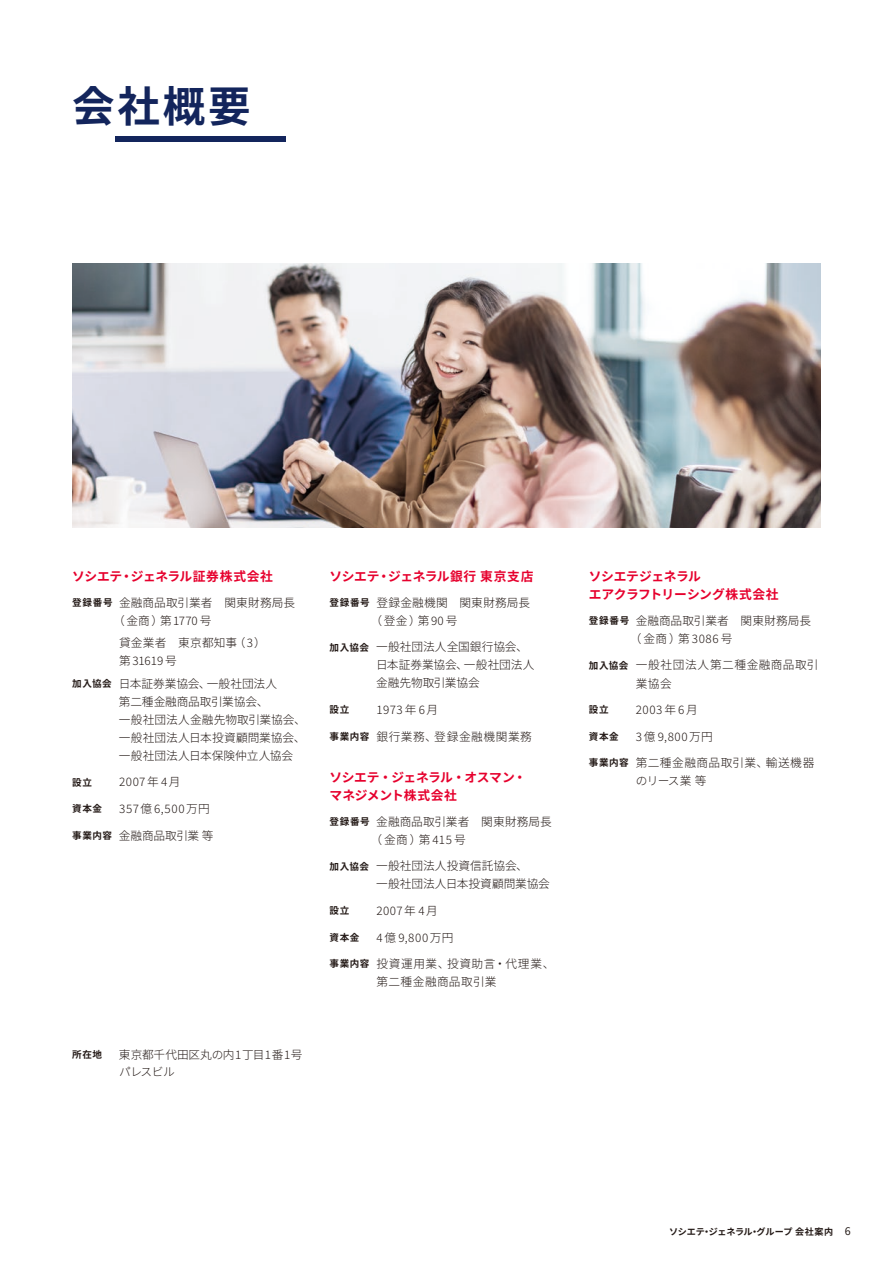
<style>
.page{position:relative;width:893px;height:1263px;background:#fff}
.page>*{position:absolute;margin:0;border:0;box-sizing:border-box;transform-origin:0 0}
.t1{font:700 42.45px "Noto Sans CJ Kjp";color:#13255c}
.t2{font:700 12.75px/18.1px "Noto Sans CJ Kjp";letter-spacing:-.025em;color:#e6002d}
.t3{font:300 11.7px/18px "Noto Sans CJ Kjp";letter-spacing:.015em;color:#231916}
.t4{font:300 11.7px/18px "Noto Sans CJ Kjp";letter-spacing:-.005em;color:#231916}
.t5{font:300 11.7px/18px "Noto Sans CJ Kjp";letter-spacing:.045em;color:#231916}
.t6{font:300 11.7px/17px "Noto Sans CJ Kjp";letter-spacing:-.015em;color:#231916}
.t7{font:300 11.7px/18px "Noto Sans CJ Kjp";letter-spacing:.04em;color:#231916}
.t8{font:300 11.7px/18px "Noto Sans CJ Kjp";letter-spacing:.035em;color:#231916}
.t9{font:300 11.7px "Noto Sans CJ Kjp";letter-spacing:.095em;color:#231916}
.t10{font:300 11.7px "Noto Sans CJ Kjp";letter-spacing:.06em;color:#231916}
.t11{font:300 11.7px "Noto Sans CJ Kjp";letter-spacing:.1em;color:#231916}
.t12{font:700 9.6px "Noto Sans CJ Kjp";letter-spacing:.065em;color:#231916}
.t13{font:700 9px "Noto Sans CJ Kjp";letter-spacing:-.02em;color:#231916}
.s1{font-weight:700;font-size:9.6px}
.s2{font-family:"Source Sans Pro";font-weight:400;font-size:12px}
</style>
<div class="page">
<img style="left:72px;top:264px;width:749px;height:263px">
<div style="left:116px;top:136px;width:170px;height:6px;background:#13255c"></div>
<h1 class="t1" style="left:72px;top:82px;width:180px">会社概要</h1>
<p class="t2" style="left:72px;top:568px;width:202px">ソシエテ・ジェネラル証券株式会社</p>
<p class="t3" style="left:113px;top:594px;width:184px;text-indent:-41px"><span class="s1">登録番号</span> 金融商品取引業者　関東財務局長（金商）第1770号</p>
<p class="t3" style="left:119px;top:634px;width:148px">貸金業者　東京都知事（ 3）第 31619号</p>
<p class="t3" style="left:119px;top:674px;width:188px;text-indent:-47px"><span class="s1">加入協会</span> 日本証券業協会、一般社団法人<br>第二種金融商品取引業協会、<br>一般社団法人金融先物取引業協会、一般社団法人日本投資顧問業協会、一般社団法人日本保険仲立人協会</p>
<p class="t12" style="left:72px;top:777px;width:21px">設立</p>
<p class="t9" style="left:119px;top:775px;width:63px">2007年4月</p>
<p class="t12" style="left:72px;top:803px;width:31px">資本金</p>
<p class="t10" style="left:119px;top:802px;width:92px">357億 6,500万円</p>
<p class="t6" style="left:72px;top:827px;width:143px"><span class="s1">事業内容</span> 金融商品取引業等</p>
<p class="t12" style="left:72px;top:1049px;width:31px">所在地</p>
<p class="t6" style="left:119px;top:1046px;width:185px">東京都千代田区丸の内1丁目1番1号パレスビル</p>
<p class="t2" style="left:330px;top:568px;width:206px">ソシエテ・ジェネラル銀行 東京支店</p>
<p class="t3" style="left:370px;top:594px;width:161px;text-indent:-41px"><span class="s1">登録番号</span> 登録金融機関　関東財務局長（登金）第90号</p>
<p class="t4" style="left:376px;top:638px;width:160px;text-indent:-46px"><span class="s1">加入協会</span> 一般社団法人全国銀行協会、日本証券業協会、一般社団法人金融先物取引業協会</p>
<p class="t12" style="left:330px;top:704px;width:21px">設立</p>
<p class="t9" style="left:376px;top:703px;width:63px">1973年6月</p>
<p class="t5" style="left:330px;top:728px;width:204px"><span class="s1">事業内容</span> 銀行業務、登録金融機関業務</p>
<p class="t2" style="left:330px;top:768px;width:198px">ソシエテ・ジェネラル・オスマン・マネジメント株式会社</p>
<p class="t3" style="left:370px;top:813px;width:183px;text-indent:-41px"><span class="s1">登録番号</span> 金融商品取引業者　関東財務局長（金商）第415号</p>
<p class="t4" style="left:376px;top:857px;width:175px;text-indent:-47px"><span class="s1">加入協会</span> 一般社団法人投資信託協会、<br>一般社団法人日本投資顧問業協会</p>
<p class="t12" style="left:330px;top:905px;width:21px">設立</p>
<p class="t9" style="left:376px;top:904px;width:63px">2007年4月</p>
<p class="t12" style="left:330px;top:932px;width:31px">資本金</p>
<p class="t3" style="left:376px;top:928px;width:79px">4億 9,800万円</p>
<p class="t7" style="left:376px;top:955px;width:180px;text-indent:-47px"><span class="s1">事業内容</span> 投資運用業、投資助言・代理業、第二種金融商品取引業</p>
<p class="t2" style="left:589px;top:568px;width:191px">ソシエテジェネラル<br>エアクラフトリーシング株式会社</p>
<p class="t3" style="left:630px;top:612px;width:183px;text-indent:-41px"><span class="s1">登録番号</span> 金融商品取引業者　関東財務局長（金商）第 3086 号</p>
<p class="t5" style="left:636px;top:656px;width:184px;text-indent:-47px"><span class="s1">加入協会</span> 一般社団法人第二種金融商品取引業協会</p>
<p class="t12" style="left:589px;top:704px;width:21px">設立</p>
<p class="t11" style="left:636px;top:703px;width:64px">2003年6月</p>
<p class="t12" style="left:589px;top:731px;width:31px">資本金</p>
<p class="t3" style="left:636px;top:728px;width:79px">3億 9,800万円</p>
<p class="t8" style="left:636px;top:754px;width:180px;text-indent:-47px"><span class="s1">事業内容</span> 第二種金融商品取引業、輸送機器のリース業等</p>
<p class="t13" style="left:669px;top:1226px;width:183px">ソシエテ・ジェネラル・グループ会社案内 <span class="s2">6</span></p>
</div>
